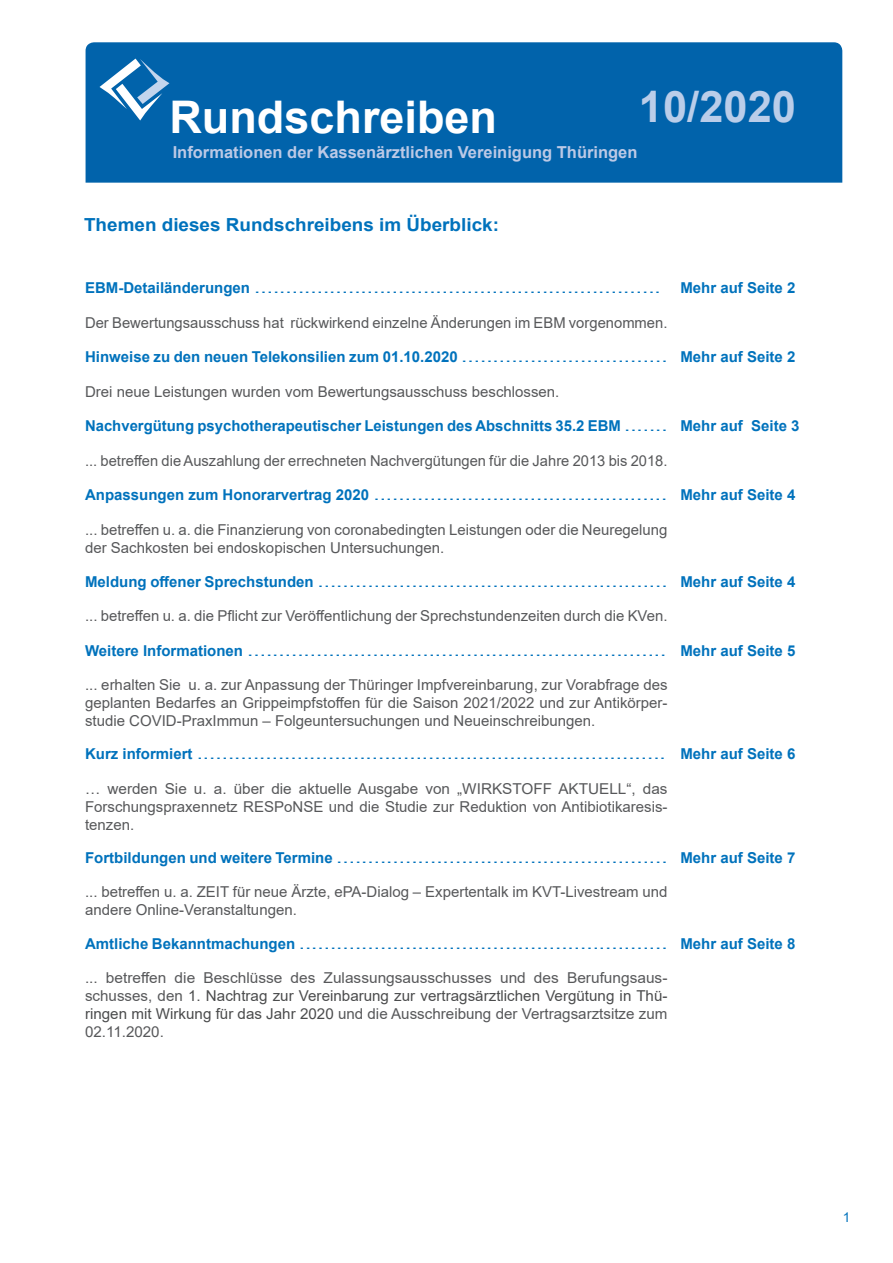
<style>
.page{position:relative;width:893px;height:1263px;background:#fff}
.page>*{position:absolute;margin:0;border:0;box-sizing:border-box;transform-origin:0 0}
.t1{font:700 45px "Arial";color:#fff}
.t2{font:700 43.5px "Arial";color:#bacde9}
.t3{font:700 18px "Arial";color:#0072bc;scale:1.05 1}
.t4{font:700 16.5px "Arial";color:#bcc9e6}
.t5{font:15px/18px "Arial";color:#57585a;text-align:justify}
.t6{font:15px "Arial";color:#0072bc;scale:1.5 1}
.t7{font:700 15px "Arial";color:#0072bc}
.t8{font:13.5px "Arial";color:#0072bc}
.s1{font-weight:700}
.s2{font-weight:400}
.s3{color:#4b4c4d}
</style>
<div class="page">
<div style="left:86px;top:42px;width:756px;height:141px;background:#0163ab"></div>
<svg style="left:100px;top:59px;width:69px;height:61px"></svg>
<h2 class="t2" style="left:639px;top:76px;width:159px">10/2020</h2>
<h1 class="t1" style="left:169px;top:92px;width:329px">Rundschreiben</h1>
<p class="t4" style="left:173px;top:143px;width:466px">Informationen der Kassenärztlichen Vereinigung Thüringen</p>
<p class="t3" style="left:84px;top:212px;width:397px">Themen dieses Rundschreibens im Überblick:</p>
<p class="t6" style="left:85px;top:278px;width:385px"><span class="s1">EBM-Detailänderungen</span> .................................................................</p>
<p class="t5" style="left:85px;top:313px;width:584px">Der Bewertungsausschuss hat rückwirkend einzelne Änderungen im EBM vorgenommen.</p>
<p class="t7" style="left:85px;top:346px;width:584px">Hinweise zu den neuen Telekonsilien zum 01.10.2020 <span class="s2">.................................</span></p>
<p class="t5" style="left:85px;top:382px;width:476px">Drei neue Leistungen wurden vom Bewertungsausschuss beschlossen.</p>
<p class="t7" style="left:85px;top:415px;width:584px">Nachvergütung psychotherapeutischer Leistungen des Abschnitts 35.2 EBM <span class="s2">.......</span></p>
<p class="t5" style="left:85px;top:451px;width:584px">... betreffen die Auszahlung der errechneten Nachvergütungen für die Jahre 2013 bis 2018.</p>
<p class="t6" style="left:85px;top:485px;width:390px"><span class="s1">Anpassungen zum Honorarvertrag 2020</span> ...............................................</p>
<p class="t5" style="left:85px;top:520px;width:584px">... betreffen u. a. die Finanzierung von coronabedingten Leistungen oder die Neuregelung der Sachkosten bei endoskopischen Untersuchungen.</p>
<p class="t6" style="left:85px;top:571px;width:390px"><span class="s1">Meldung offener Sprechstunden</span> ........................................................</p>
<p class="t5" style="left:85px;top:607px;width:584px">... betreffen u. a. die Pflicht zur Veröffentlichung der Sprechstundenzeiten durch die KVen.</p>
<p class="t6" style="left:85px;top:640px;width:389px"><span class="s1">Weitere Informationen</span> ...................................................................</p>
<p class="t5" style="left:85px;top:676px;width:584px">... erhalten Sie u. a. zur Anpassung der Thüringer Impfvereinbarung, zur Vorabfrage des geplanten Bedarfes an Grippeimpfstoffen für die Saison 2021/2022 und zur Antikörper&shy;studie COVID-PraxImmun – Folgeuntersuchungen und Neueinschreibungen.</p>
<p class="t6" style="left:85px;top:743px;width:389px"><span class="s1">Kurz informiert</span> ...........................................................................</p>
<p class="t5" style="left:85px;top:779px;width:584px">… werden Sie u. a. über die aktuelle Ausgabe von „WIRKSTOFF AKTUELL“, das Forschungspraxennetz RESPoNSE und die Studie zur Reduktion von Antibiotikaresis&shy;tenzen.</p>
<p class="t6" style="left:85px;top:847px;width:390px"><span class="s1">Fortbildungen und weitere Termine</span> .....................................................</p>
<p class="t5" style="left:85px;top:883px;width:584px">... betreffen u. a. ZEIT für neue Ärzte, ePA-Dialog – Expertentalk im KVT-Livestream und andere Online-Veranstaltungen.</p>
<p class="t6" style="left:85px;top:933px;width:390px"><span class="s1">Amtliche Bekanntmachungen</span> ...........................................................</p>
<p class="t5" style="left:85px;top:969px;width:584px">... betreffen die Beschlüsse des Zulassungsausschusses und des Berufungsaus&shy;schusses, den <span class="s3">1. Nachtrag zur Vereinbarung zur vertragsärztlichen Vergütung in Thü&shy;ringen mit Wirkung für das Jahr 2020</span> und die Ausschreibung der Vertragsarztsitze zum 02.11.2020.</p>
<p class="t7" style="left:680px;top:277px;width:117px">Mehr auf Seite 2</p>
<p class="t7" style="left:680px;top:346px;width:117px">Mehr auf Seite 2</p>
<p class="t7" style="left:680px;top:415px;width:121px">Mehr auf Seite 3</p>
<p class="t7" style="left:680px;top:484px;width:117px">Mehr auf Seite 4</p>
<p class="t7" style="left:680px;top:571px;width:117px">Mehr auf Seite 4</p>
<p class="t7" style="left:680px;top:640px;width:117px">Mehr auf Seite 5</p>
<p class="t7" style="left:680px;top:743px;width:117px">Mehr auf Seite 6</p>
<p class="t7" style="left:680px;top:847px;width:117px">Mehr auf Seite 7</p>
<p class="t7" style="left:680px;top:933px;width:117px">Mehr auf Seite 8</p>
<p class="t8" style="left:843px;top:1208px;width:9px">1</p>
</div>
